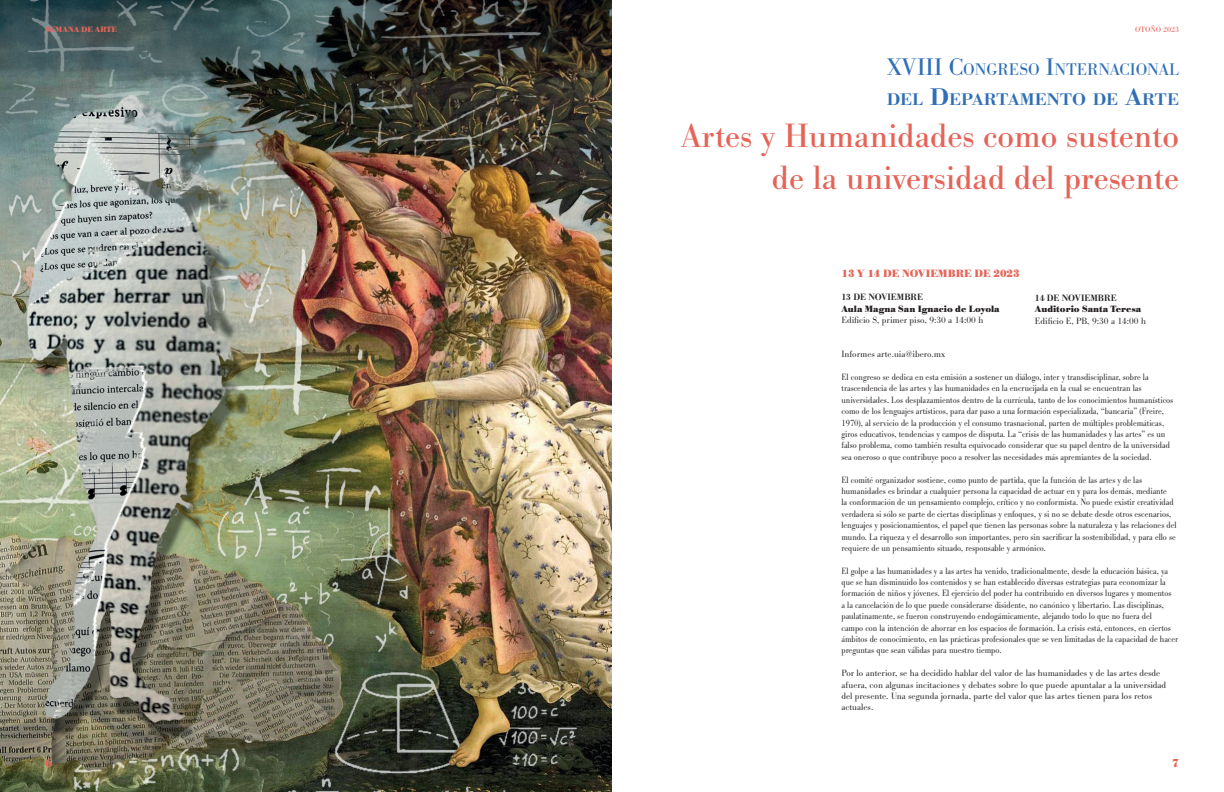
<style>
.page{position:relative;width:1224px;height:792px;background:#fff}
.page>*{position:absolute;margin:0;border:0;box-sizing:border-box;transform-origin:0 0}
.t1{font:35px/42px "Bodoni URW";color:#e56458;text-align:right}
.t2{font:17.5px/30px "Bodoni URW";color:#306fb7}
.t3{font:700 12px "Bodoni URW";color:#e56458}
.t4{font:700 11px "Bodoni URW";color:#e56458}
.t5{font:300 9.5px/11.4px "Bodoni URW";color:#231f20;scale:.9 1}
.t6{font:300 9.5px/11.4px "Bodoni URW";color:#231f20}
.t7{font:700 9.5px "Bodoni URW";color:#231f20}
.t8{font:500 9.5px "Bodoni URW";color:#231f20}
.t9{font:700 8px "Bodoni URW";color:#e56458}
.t10{font:8px "Bodoni URW";color:#e56458}
.s1{font-size:25px}
.s2{font-weight:500}
.s3{font-weight:500;font-size:25px}
</style>
<div class="page">
<img style="left:0;top:0;width:612px;height:792px">
<p class="t9" style="left:45px;top:25px;width:74px">SEMANA DE ARTE</p>
<p class="t10" style="left:1135px;top:25px;width:45px">OTOÑO 2023</p>
<h2 class="t2" style="left:887px;top:55px;width:294px"><span class="s1">XVIII C</span>ONGRESO <span class="s1">I</span>NTERNACIONAL<br><span class="s2">DEL</span> <span class="s3">D</span><span class="s2">EPARTAMENTO DE</span> <span class="s3">A</span><span class="s2">RTE</span></h2>
<h1 class="t1" style="left:681px;top:115px;width:499px">Artes y Humanidades como sustento de la universidad del presente</h1>
<p class="t4" style="left:842px;top:267px;width:180px">13 Y 14 DE NOVIEMBRE DE 2023</p>
<p class="t8" style="left:842px;top:292px;width:83px">13 DE NOVIEMBRE</p>
<p class="t7" style="left:842px;top:303px;width:160px">Aula Magna San Ignacio de Loyola</p>
<p class="t6" style="left:842px;top:314px;width:143px">Edificio S, primer piso, 9:30 a 14:00 h</p>
<p class="t6" style="left:842px;top:348px;width:105px">Informes arte.uia@ibero.mx</p>
<p class="t5" style="left:842px;top:371px;width:370px">El congreso se dedica en esta emisión a sostener un diálogo, inter y transdisciplinar, sobre la trascendencia de las artes y las humanidades en la encrucijada en la cual se encuentran las universidades. Los desplazamientos dentro de la currícula, tanto de los conocimientos humanísticos como de los lenguajes artísticos, para dar paso a una formación especializada, “bancaria” (Freire, 1970), al servicio de la producción y el consumo trasnacional, parten de múltiples problemáticas, giros educativos, tendencias y campos de disputa. La “crisis de las humanidades y las artes” es un falso problema, como también resulta equivocado considerar que su papel dentro de la universidad sea oneroso o que contribuye poco a resolver las necesidades más apremiantes de la sociedad.</p>
<p class="t5" style="left:842px;top:474px;width:374px">El comité organizador sostiene, como punto de partida, que la función de las artes y de las humanidades es brindar a cualquier persona la capacidad de actuar en y para los demás, mediante<br>la conformación de un pensamiento complejo, crítico y no conformista. No puede existir creatividad verdadera si sólo se parte de ciertas disciplinas y enfoques, y si no se debate desde otros escenarios, lenguajes y posicionamientos, el papel que tienen las personas sobre la naturaleza y las relaciones del mundo. La riqueza y el desarrollo son importantes, pero sin sacrificar la sostenibilidad, y para ello se requiere de un pensamiento situado, responsable y armónico.</p>
<p class="t5" style="left:842px;top:565px;width:376px">El golpe a las humanidades y a las artes ha venido, tradicionalmente, desde la educación básica, ya que se han disminuido los contenidos y se han establecido diversas estrategias para economizar la formación de niños y jóvenes. El ejercicio del poder ha contribuido en diversos lugares y momentos<br>a la cancelación de lo que puede considerarse disidente, no canónico y libertario. Las disciplinas, paulatinamente, se fueron construyendo endogámicamente, alejando todo lo que no fuera del<br>campo con la intención de ahorrar en los espacios de formación. La crisis está, entonces, en ciertos ámbitos de conocimiento, en las prácticas profesionales que se ven limitadas de la capacidad de hacer preguntas que sean válidas para nuestro tiempo.</p>
<p class="t6" style="left:842px;top:667px;width:326px">Por lo anterior, se ha decidido hablar del valor de las humanidades y de las artes desde afuera, con algunas incitaciones y debates sobre lo que puede apuntalar a la universidad del presente. Una segunda jornada, parte del valor que las artes tienen para los retos actuales.</p>
<p class="t8" style="left:1035px;top:292px;width:83px">14 DE NOVIEMBRE</p>
<p class="t7" style="left:1035px;top:304px;width:108px">Auditorio Santa Teresa</p>
<p class="t6" style="left:1035px;top:315px;width:113px">Edificio E, PB, 9:30 a 14:00 h</p>
<p class="t3" style="left:45px;top:756px;width:9px">6</p>
<p class="t3" style="left:1172px;top:756px;width:9px">7</p>
</div>
